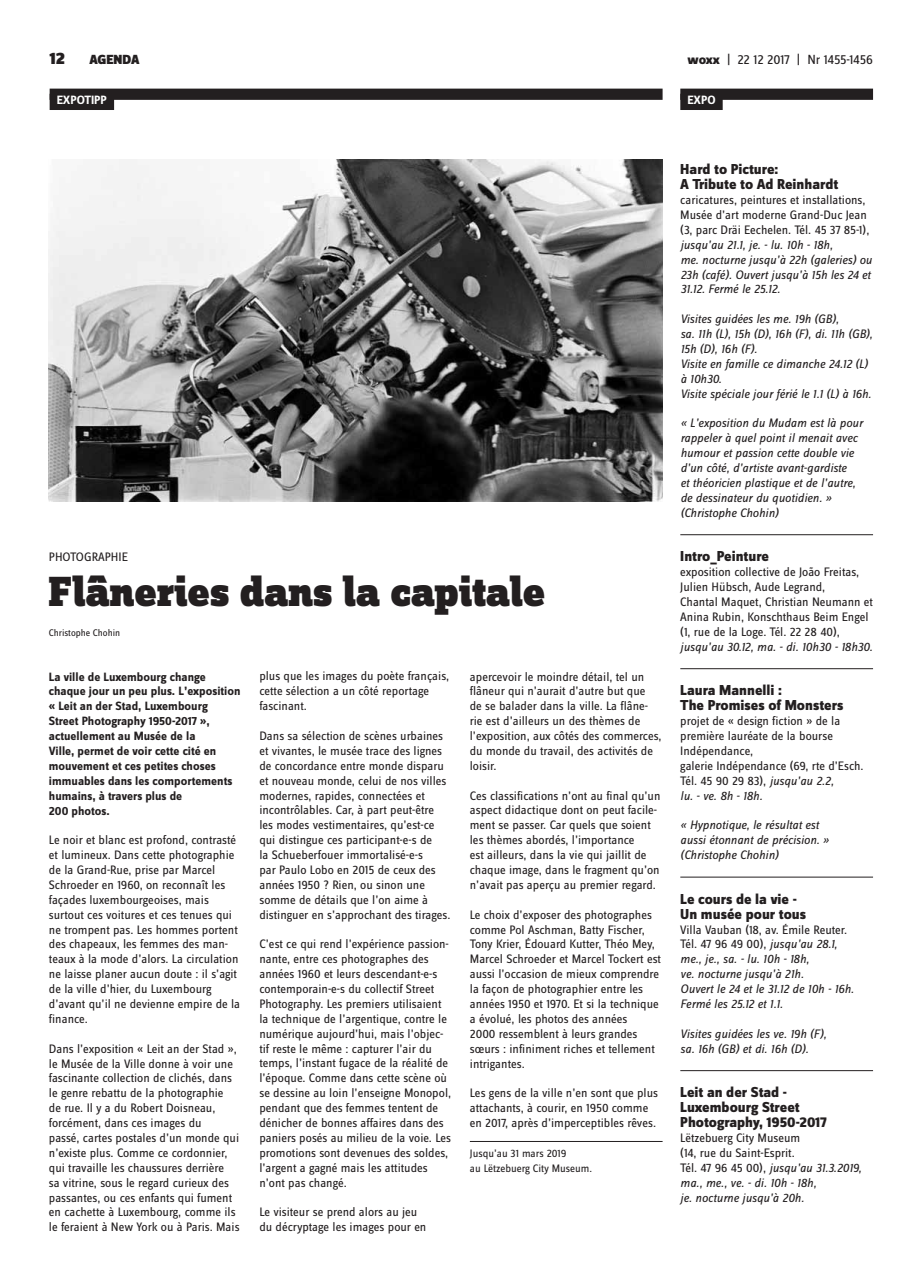
<style>
.page{position:relative;width:922px;height:1276px;background:#fff}
.page>*{position:absolute;margin:0;border:0;box-sizing:border-box;transform-origin:0 0}
.t1{font:900 43.75px "Zine Slab Dis";color:#231f20}
.t2{font:900 17.5px "Zine Sans Dis";color:#231f20}
.t3{font:800 15px/14.9px "Zine Sans Dis";color:#231f20}
.t4{font:13.75px "Zine Sans Dis";letter-spacing:-.015em;color:#231f20}
.t5{font:900 13.75px "Zine Sans Dis";color:#231f20}
.t6{font:12.75px/14.9px "Zine Sans Dis";color:#231f20}
.t7{font:italic 12.75px/14.9px "Zine Sans Dis";color:#231f20}
.t8{font:700 12.5px/14.9px "Zine Sans Dis";color:#231f20}
.t9{font:700 12.5px "Zine Sans Dis";color:#fff}
.t10{font:11.25px/15px "Zine Sans Dis";color:#231f20}
.t11{font:10px "Zine Sans Dis";color:#231f20}
.s1{font-weight:800}
.s2{font-style:italic}
.s3{font-style:normal}
</style>
<div class="page">
<div style="left:50px;top:89px;width:612px;height:11px;background:#231f20"></div>
<div style="left:50px;top:94px;width:64px;height:16px;background:#231f20"></div>
<img style="left:49px;top:159px;width:613px;height:343px">
<hr style="left:469px;top:1141px;width:193px;height:1px;background:#231f20">
<div style="left:680px;top:89px;width:192px;height:11px;background:#231f20"></div>
<div style="left:680px;top:94px;width:42px;height:16px;background:#231f20"></div>
<hr style="left:680px;top:534px;width:192px;height:1px;background:#231f20">
<hr style="left:680px;top:668px;width:192px;height:1px;background:#231f20">
<hr style="left:680px;top:877px;width:192px;height:1px;background:#231f20">
<hr style="left:680px;top:1070px;width:192px;height:1px;background:#231f20">
<h2 class="t2" style="left:50px;top:49px;width:17px">12</h2>
<p class="t5" style="left:89px;top:53px;width:52px">AGENDA</p>
<p class="t4" style="left:687px;top:53px;width:187px"><span class="s1">woxx</span> | 22 12 2017 | Nr 1455-1456</p>
<p class="t9" style="left:57px;top:93px;width:52px">EXPOTIPP</p>
<p class="t9" style="left:687px;top:93px;width:30px">EXPO</p>
<p class="t6" style="left:49px;top:550px;width:43px">Photographie</p>
<h1 class="t1" style="left:49px;top:568px;width:498px">Flâneries dans la capitale</h1>
<p class="t11" style="left:49px;top:627px;width:73px">Christophe Chohin</p>
<p class="t8" style="left:49px;top:669px;width:193px">La ville de Luxembourg change chaque jour un peu plus. L’exposition « Leit an der Stad, Luxembourg<br>Street Photography 1950-2017 », actuellement au Musée de la<br>Ville, permet de voir cette cité en mouvement et ces petites choses immuables dans les comportements humains, à travers plus de<br>200 photos.</p>
<p class="t6" style="left:49px;top:833px;width:193px">Le noir et blanc est profond, contrasté et lumineux. Dans cette photographie de la Grand-Rue, prise par Marcel Schroeder en 1960, on reconnaît les façades luxembourgeoises, mais surtout ces voitures et ces tenues qui ne trompent pas. Les hommes portent des chapeaux, les femmes des man&shy;teaux à la mode d’alors. La circulation ne laisse planer aucun doute : il s’agit de la ville d’hier, du Luxembourg d’avant qu’il ne devienne empire de la finance.</p>
<p class="t6" style="left:49px;top:1041px;width:192px">Dans l’exposition « Leit an der Stad », le Musée de la Ville donne à voir une fascinante collection de clichés, dans le genre rebattu de la photographie<br>de rue. Il y a du Robert Doisneau, forcément, dans ces images du<br>passé, cartes postales d’un monde qui n’existe plus. Comme ce cordonnier, qui travaille les chaussures derrière<br>sa vitrine, sous le regard curieux des passantes, ou ces enfants qui fument en cachette à Luxembourg, comme ils le feraient à New York ou à Paris. Mais</p>
<p class="t6" style="left:259px;top:669px;width:191px">plus que les images du poète français, cette sélection a un côté reportage fascinant.</p>
<p class="t6" style="left:259px;top:729px;width:193px">Dans sa sélection de scènes urbaines et vivantes, le musée trace des lignes de concordance entre monde disparu et nouveau monde, celui de nos villes modernes, rapides, connectées et incontrôlables. Car, à part peut-être les modes vestimentaires, qu’est-ce qui distingue ces participant-e-s de<br>la Schueberfouer immortalisé-e-s<br>par Paulo Lobo en 2015 de ceux des années 1950 ? Rien, ou sinon une somme de détails que l’on aime à distinguer en s’approchant des tirages.</p>
<p class="t6" style="left:259px;top:937px;width:193px">C’est ce qui rend l’expérience passion&shy;nante, entre ces photographes des années 1960 et leurs descendant-e-s contemporain-e-s du collectif Street Photography. Les premiers utilisaient la technique de l’argentique, contre le numérique aujourd’hui, mais l’objec&shy;tif reste le même : capturer l’air du temps, l’instant fugace de la réalité de l’époque. Comme dans cette scène où se dessine au loin l’enseigne Monopol, pendant que des femmes tentent de dénicher de bonnes affaires dans des paniers posés au milieu de la voie. Les promotions sont devenues des soldes, l’argent a gagné mais les attitudes n’ont pas changé.</p>
<p class="t6" style="left:259px;top:1205px;width:168px">Le visiteur se prend alors au jeu du décryptage les images pour en</p>
<p class="t6" style="left:469px;top:669px;width:193px">apercevoir le moindre détail, tel un flâneur qui n’aurait d’autre but que<br>de se balader dans la ville. La flâne&shy;rie est d’ailleurs un des thèmes de l’exposition, aux côtés des commerces, du monde du travail, des activités de loisir.</p>
<p class="t6" style="left:469px;top:788px;width:192px">Ces classifications n’ont au final qu’un aspect didactique dont on peut facile&shy;ment se passer. Car quels que soient les thèmes abordés, l’importance<br>est ailleurs, dans la vie qui jaillit de chaque image, dans le fragment qu’on n’avait pas aperçu au premier regard.</p>
<p class="t6" style="left:469px;top:907px;width:193px">Le choix d’exposer des photographes comme Pol Aschman, Batty Fischer, Tony Krier, Édouard Kutter, Théo Mey, Marcel Schroeder et Marcel Tockert est aussi l’occasion de mieux comprendre la façon de photographier entre les années 1950 et 1970. Et si la technique a évolué, les photos des années<br>2000 ressemblent à leurs grandes sœurs : infiniment riches et tellement intrigantes.</p>
<p class="t6" style="left:470px;top:1086px;width:189px">Les gens de la ville n’en sont que plus attachants, à courir, en 1950 comme en 2017, après d’imperceptibles rêves.</p>
<p class="t10" style="left:469px;top:1146px;width:124px">Jusqu’au 31 mars 2019<br>au Lëtzebuerg City Museum.</p>
<p class="t3" style="left:680px;top:163px;width:159px">Hard to Picture:<br>A Tribute to Ad Reinhardt</p>
<p class="t6" style="left:680px;top:193px;width:190px">caricatures, peintures et installations,<br>Musée d’art moderne Grand-Duc Jean (3, parc Dräi Eechelen. Tél. 45 37 85-1),</p>
<p class="t7" style="left:680px;top:237px;width:193px">jusqu’au 21.1, je. - lu. 10h - 18h,<br>me. nocturne jusqu’à 22h (galeries) ou 23h (café). Ouvert jusqu’à 15h les 24 et 31.12. Fermé le 25.12.</p>
<p class="t7" style="left:680px;top:312px;width:194px">Visites guidées les me. 19h (GB),<br>sa. 11h (L), 15h (D), 16h (F), di. 11h (GB),<br>15h (D), 16h (F).<br>Visite en famille ce dimanche 24.12 (L) à 10h30.<br>Visite spéciale jour férié le 1.1 (L) à 16h.</p>
<p class="t7" style="left:680px;top:416px;width:184px">« L’exposition du Mudam est là pour rappeler à quel point il menait avec humour et passion cette double vie d’un côté, d’artiste avant-gardiste<br>et théoricien plastique et de l’autre, de dessinateur du quotidien. » (Christophe Chohin)</p>
<p class="t3" style="left:680px;top:550px;width:90px">Intro_Peinture</p>
<p class="t6" style="left:680px;top:565px;width:194px">exposition collective de João Freitas, Julien Hübsch, Aude Legrand,<br>Chantal Maquet, Christian Neumann et Anina Rubin, Konschthaus Beim Engel (1, rue de la Loge. Tél. 22 28 40),</p>
<p class="t7" style="left:680px;top:639px;width:193px">jusqu’au 30.12, ma. - di. 10h30 - 18h30.</p>
<p class="t3" style="left:680px;top:684px;width:164px">Laura Mannelli :<br>The Promises of Monsters</p>
<p class="t6" style="left:680px;top:714px;width:185px">projet de « design fiction » de la première lauréate de la bourse<br>Indépendance,<br>galerie Indépendance (69, rte d’Esch.<br>Tél. 45 90 29 83), <span class="s2">jusqu’au 2.2,<br>lu. - ve. 8h - 18h.</span></p>
<p class="t7" style="left:680px;top:818px;width:150px">« Hypnotique, le résultat est aussi étonnant de précision. » (Christophe Chohin)</p>
<p class="t3" style="left:680px;top:892px;width:127px">Le cours de la vie -<br>Un musée pour tous</p>
<p class="t7" style="left:680px;top:922px;width:175px"><span class="s3">Villa Vauban (18, av. Émile Reuter.<br>Tél. 47 96 49 00),</span> jusqu’au 28.1, me., je., sa. - lu. 10h - 18h,<br>ve. nocturne jusqu’à 21h.<br>Ouvert le 24 et le 31.12 de 10h - 16h.<br>Fermé les 25.12 et 1.1.</p>
<p class="t7" style="left:680px;top:1026px;width:147px">Visites guidées les ve. 19h (F), sa. 16h (GB) et di. 16h (D).</p>
<p class="t3" style="left:680px;top:1086px;width:148px">Leit an der Stad -<br>Luxembourg Street<br>Photography, 1950-2017</p>
<p class="t7" style="left:680px;top:1130px;width:183px"><span class="s3">Lëtzebuerg City Museum<br>(14, rue du Saint-Esprit.<br>Tél. 47 96 45 00),</span> jusqu’au 31.3.2019, ma., me., ve. - di. 10h - 18h,<br>je. nocturne jusqu’à 20h.</p>
</div>
